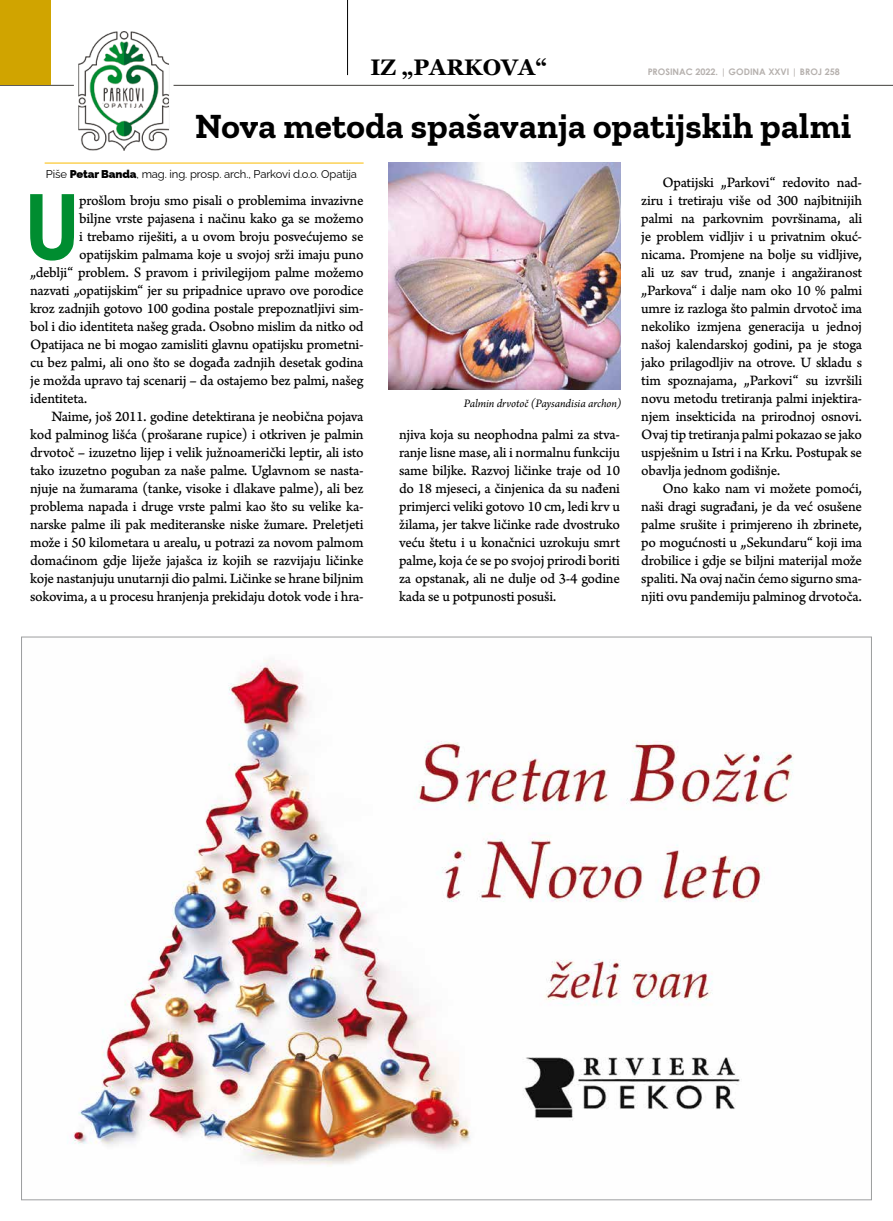
<style>
.page{position:relative;width:893px;height:1221px;background:#fff}
.page>*{position:absolute;margin:0;border:0;box-sizing:border-box;transform-origin:0 0}
.t1{font:700 90.15px "Century Gothic";color:#008d30}
.t2{font:700 35.25px "Zilla Slab";letter-spacing:.01em;color:#000}
.t3{font:700 22.5px "Georgia";color:#000}
.t4{font:15px/18px "Arno Pro Caption";letter-spacing:-.02em;color:#000;text-align:justify}
.t5{font:italic 12px "Arno Pro";letter-spacing:-.005em;color:#000}
.t6{font:11.25px "Raleway";letter-spacing:-.01em;color:#000}
.t7{font:700 9px "Century Gothic";color:#b6b1ae}
.s1{font-weight:900}
</style>
<div class="page">
<img style="left:71px;top:660px;width:723px;height:507px">
<hr style="left:45px;top:163px;width:319px;height:1px;background:#fabb00">
<hr style="left:0;top:85px;width:893px;height:1px;background:#413f3c">
<div style="left:0;top:0;width:51px;height:85px;background:#d0a400"></div>
<hr style="left:347px;top:0;width:1px;height:75px;background:#000">
<img style="left:388px;top:163px;width:232px;height:226px">
<svg style="left:72px;top:31px;width:104px;height:120px"></svg>
<h3 class="t3" style="left:371px;top:53px;width:178px">IZ „PARKOVA“</h3>
<p class="t7" style="left:648px;top:65px;width:194px">PROSINAC 2022. | GODINA XXVI | BROJ 258</p>
<h2 class="t2" style="left:195px;top:106px;width:658px">Nova metoda spašavanja opatijskih palmi</h2>
<p class="t6" style="left:46px;top:165px;width:313px">Piše <span class="s1">Petar Banda</span>, mag. ing. prosp. arch., Parkovi d.o.o. Opatija</p>
<h1 class="t1" style="left:23px;top:158px;width:59px">U</h1>
<p class="t4" style="left:79px;top:192px;width:286px">prošlom broju smo pisali o problemima invazivne</p>
<p class="t4" style="left:79px;top:210px;width:286px">biljne vrste pajasena i načinu kako ga se možemo</p>
<p class="t4" style="left:79px;top:228px;width:286px">i trebamo riješiti, a u ovom broju posvećujemo se</p>
<p class="t4" style="left:79px;top:246px;width:286px">opatijskim palmama koje u svojoj srži imaju puno</p>
<p class="t4" style="left:30px;top:264px;width:335px">„deblji“ problem. S pravom i privilegijom palme možemo</p>
<p class="t4" style="left:30px;top:282px;width:335px">nazvati „opatijskim“ jer su pripadnice upravo ove porodice</p>
<p class="t4" style="left:30px;top:300px;width:335px">kroz zadnjih gotovo 100 godina postale prepoznatljivi sim-</p>
<p class="t4" style="left:30px;top:318px;width:335px">bol i dio identiteta našeg grada. Osobno mislim da nitko od</p>
<p class="t4" style="left:30px;top:336px;width:335px">Opatijaca ne bi mogao zamisliti glavnu opatijsku prometni-</p>
<p class="t4" style="left:30px;top:354px;width:335px">cu bez palmi, ali ono što se događa zadnjih desetak godina</p>
<p class="t4" style="left:30px;top:372px;width:335px">je možda upravo taj scenarij – da ostajemo bez palmi, našeg</p>
<p class="t4" style="left:30px;top:390px;width:59px">identiteta.</p>
<p class="t4" style="left:51px;top:408px;width:314px">Naime, još 2011. godine detektirana je neobična pojava</p>
<p class="t4" style="left:30px;top:426px;width:335px">kod palminog lišća (prošarane rupice) i otkriven je palmin</p>
<p class="t4" style="left:30px;top:444px;width:335px">drvotoč – izuzetno lijep i velik južnoamerički leptir, ali isto</p>
<p class="t4" style="left:30px;top:462px;width:335px">tako izuzetno poguban za naše palme. Uglavnom se nasta-</p>
<p class="t4" style="left:30px;top:480px;width:335px">njuje na žumarama (tanke, visoke i dlakave palme), ali bez</p>
<p class="t4" style="left:30px;top:498px;width:335px">problema napada i druge vrste palmi kao što su velike ka-</p>
<p class="t4" style="left:30px;top:516px;width:335px">narske palme ili pak mediteranske niske žumare. Preletjeti</p>
<p class="t4" style="left:30px;top:534px;width:335px">može i 50 kilometara u arealu, u potrazi za novom palmom</p>
<p class="t4" style="left:30px;top:552px;width:335px">domaćinom gdje liježe jajašca iz kojih se razvijaju ličinke</p>
<p class="t4" style="left:30px;top:570px;width:335px">koje nastanjuju unutarnji dio palmi. Ličinke se hrane biljnim</p>
<p class="t4" style="left:30px;top:588px;width:335px">sokovima, a u procesu hranjenja prekidaju dotok vode i hra-</p>
<p class="t5" style="left:464px;top:396px;width:159px">Palmin drvotoč (Paysandisia archon)</p>
<p class="t4" style="left:399px;top:426px;width:222px">njiva koja su neophodna palmi za stva&shy;ranje lisne mase, ali i normalnu funkciju same biljke. Razvoj ličinke traje od 10 do 18 mjeseci, a činjenica da su nađeni primjerci veliki gotovo 10 cm, ledi krv u žilama, jer takve ličinke rade dvostruko veću štetu i u konačnici uzrokuju smrt palme, koja će se po svojoj prirodi boriti za opstanak, ali ne dulje od 3-4 godine kada se u potpunosti posuši.</p>
<p class="t4" style="left:641px;top:174px;width:222px;text-indent:21px">Opatijski „Parkovi“ redovito nad&shy;ziru i tretiraju više od 300 najbitnijih palmi na parkovnim površinama, ali je problem vidljiv i u privatnim okuć&shy;nicama. Promjene na bolje su vidljive, ali uz sav trud, znanje i angažiranost „Parkova“ i dalje nam oko 10 % palmi umre iz razloga što palmin drvotoč ima nekoliko izmjena generacija u jednoj našoj kalendarskoj godini, pa je stoga jako prilagodljiv na otrove. U skladu s tim spoznajama, „Parkovi“ su izvršili novu metodu tretiranja palmi injektira&shy;njem insekticida na prirodnoj osnovi.<br>Ovaj tip tretiranja palmi pokazao se jako uspješnim u Istri i na Krku. Postupak se obavlja jednom godišnje.</p>
<p class="t4" style="left:641px;top:480px;width:222px;text-indent:21px">Ono kako nam vi možete pomoći, naši dragi sugrađani, je da već osušene palme srušite i primjereno ih zbrinete, po mogućnosti u „Sekundaru“ koji ima drobilice i gdje se biljni materijal može spaliti. Na ovaj način ćemo sigurno sma&shy;njiti ovu pandemiju palminog drvotoča.</p>
</div>
